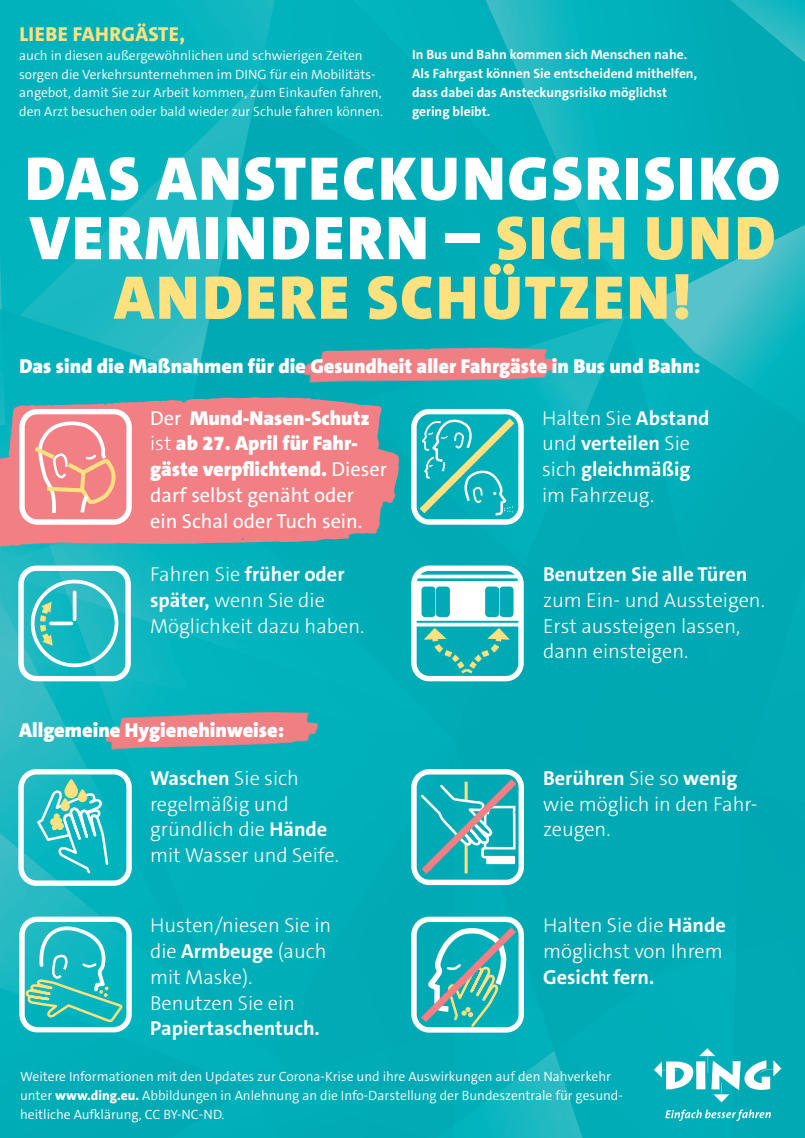
<style>
.page{position:relative;width:805px;height:1138px;background:#fff}
.page>*{position:absolute;margin:0;border:0;box-sizing:border-box;transform-origin:0 0}
.t1{font:900 62.12px/59.5px "The Sans C5";letter-spacing:.04em;color:#fff;text-align:center}
.t2{font:300 20.25px/25.6px "The Sans C5";color:#fff}
.t3{font:900 20.25px/25.6px "The Sans C5";color:#fff}
.t4{font:700 20.25px "The Sans C5";color:#fff}
.t5{font:800 20.25px "The Sans C5";letter-spacing:.02em;color:#ffe17f}
.t6{font:300 13.5px/18.9px "The Sans C5";color:#fff}
.t7{font:700 13.5px/18.9px "The Sans C5";color:#fff}
.s1{color:#ffe17f}
.s2{font-weight:400}
.s3{font-weight:300}
.s4{font-weight:700}
.s5{font-weight:800}
</style>
<div class="page">
<img style="left:0;top:0;width:804px;height:1137px">
<img style="left:96px;top:697px;width:234px;height:63px">
<img style="left:0;top:346px;width:421px;height:253px">
<img style="left:292px;top:334px;width:280px;height:58px">
<svg style="left:417px;top:581px;width:100px;height:39px"></svg>
<div style="left:411px;top:565px;width:112px;height:116px;border:5px solid #fff;border-radius:15px"></div>
<svg style="left:423px;top:628px;width:86px;height:49px;background:#28b3af"></svg>
<svg style="left:415px;top:574px;width:104px;height:4px"></svg>
<svg style="left:415px;top:622px;width:104px;height:4px"></svg>
<svg style="left:30px;top:418px;width:89px;height:99px;background:#f4928d"></svg>
<div style="left:19px;top:409px;width:113px;height:115px;border:5px solid #fff;border-radius:15px"></div>
<div style="left:18px;top:565px;width:113px;height:116px;border:5px solid #fff;border-radius:15px"></div>
<svg style="left:55px;top:621px;width:16px;height:4px"></svg>
<div style="left:31px;top:579px;width:87px;height:88px;border:4px solid #fff;border-radius:50%"></div>
<hr style="left:73px;top:592px;width:3px;height:27px;background:#fff">
<svg style="left:37px;top:600px;width:18px;height:47px"></svg>
<div style="left:66px;top:780px;width:11px;height:17px;background:#ffe17f;border-radius:6px"></div>
<div style="left:64px;top:779px;width:14px;height:19px;border:3px solid #ffe17f;border-radius:6px"></div>
<div style="left:18px;top:769px;width:114px;height:116px;border:5px solid #fff;border-radius:16px"></div>
<div style="left:411px;top:769px;width:113px;height:116px;border:5px solid #fff;border-radius:15px"></div>
<svg style="left:414px;top:772px;width:109px;height:109px"></svg>
<div style="left:411px;top:409px;width:112px;height:115px;border:5px solid #fff;border-radius:15px"></div>
<svg style="left:412px;top:387px;width:109px;height:133px;background:#36bec0"></svg>
<div style="left:19px;top:916px;width:113px;height:116px;border:5px solid #fff;border-radius:15px"></div>
<svg style="left:27px;top:788px;width:97px;height:235px;background:#37c1c3"></svg>
<svg style="left:408px;top:913px;width:118px;height:122px"></svg>
<svg style="left:653px;top:1048px;width:128px;height:54px"></svg>
<svg style="left:665px;top:1109px;width:105px;height:12px"></svg>
<h2 class="t5" style="left:19px;top:21px;width:167px">LIEBE FAHRGÄSTE,</h2>
<p class="t6" style="left:19px;top:46px;width:365px">auch in diesen außergewöhnlichen und schwierigen Zeiten sorgen die Verkehrsunternehmen im DING für ein Mobilitäts&shy;angebot, damit Sie zur Arbeit kommen, zum Einkaufen fahren, den Arzt besuchen oder bald wieder zur Schule fahren können.</p>
<p class="t7" style="left:412px;top:46px;width:286px">In Bus und Bahn kommen sich Menschen nahe.<br>Als Fahrgast können Sie entscheidend mithelfen, dass dabei das Ansteckungsrisiko möglichst gering bleibt.</p>
<h1 class="t1" style="left:25px;top:149px;width:756px">DAS ANSTECKUNGSRISIKO<br>VERMINDERN – <span class="s1">SICH UND<br>ANDERE SCHÜTZEN!</span></h1>
<h2 class="t3" style="left:19px;top:353px;width:682px">Das sind die Maßnahmen für die Gesundheit aller Fahrgäste in Bus und Bahn:</h2>
<h2 class="t3" style="left:150px;top:405px;width:238px"><span class="s2">Der</span> Mund-Nasen-Schutz <span class="s3">ist</span> ab 27. April für Fahr&shy;gäste verpflichtend. <span class="s2">Dieser darf selbst genäht oder<br>ein Schal oder Tuch sein.</span></h2>
<h2 class="t2" style="left:150px;top:562px;width:216px">Fahren Sie <span class="s4">früher oder später,</span> wenn Sie die<br>Möglichkeit dazu haben.</h2>
<h2 class="t3" style="left:19px;top:717px;width:266px">Allgemeine Hygienehinweise:</h2>
<h2 class="t2" style="left:150px;top:765px;width:190px"><span class="s4">Waschen</span> Sie sich regelmäßig und gründlich die <span class="s4">Hände </span>mit Wasser und Seife.</h2>
<h2 class="t2" style="left:150px;top:913px;width:182px">Husten/niesen Sie in die <span class="s4">Armbeuge</span> (auch mit Maske).<br>Benutzen Sie ein</h2>
<h2 class="t4" style="left:150px;top:1015px;width:171px">Papiertaschentuch.</h2>
<h2 class="t2" style="left:542px;top:405px;width:169px">Halten Sie <span class="s4">Abstand </span>und <span class="s4">verteilen</span> Sie sich <span class="s4">gleichmäßig </span>im Fahrzeug.</h2>
<h2 class="t4" style="left:543px;top:561px;width:206px">Benutzen Sie alle Türen</h2>
<h2 class="t2" style="left:543px;top:587px;width:223px">zum Ein- und Aussteigen.<br>Erst aussteigen lassen, dann einsteigen.</h2>
<h2 class="t2" style="left:543px;top:765px;width:216px"><span class="s4">Berühren</span> Sie so <span class="s4">wenig </span>wie möglich in den Fahr&shy;zeugen.</h2>
<h2 class="t2" style="left:543px;top:912px;width:184px">Halten Sie die <span class="s4">Hände </span>möglichst von Ihrem</h2>
<h2 class="t4" style="left:543px;top:963px;width:113px">Gesicht fern.</h2>
<p class="t6" style="left:20px;top:1067px;width:604px">Weitere Informationen mit den Updates zur Corona-Krise und ihre Auswirkungen auf den Nahverkehr unter <span class="s5">www.ding.eu.</span> Abbildungen in Anlehnung an die Info-Darstellung der Bundeszentrale für gesund&shy;heitliche Aufklärung, CC BY-NC-ND.</p>
</div>
